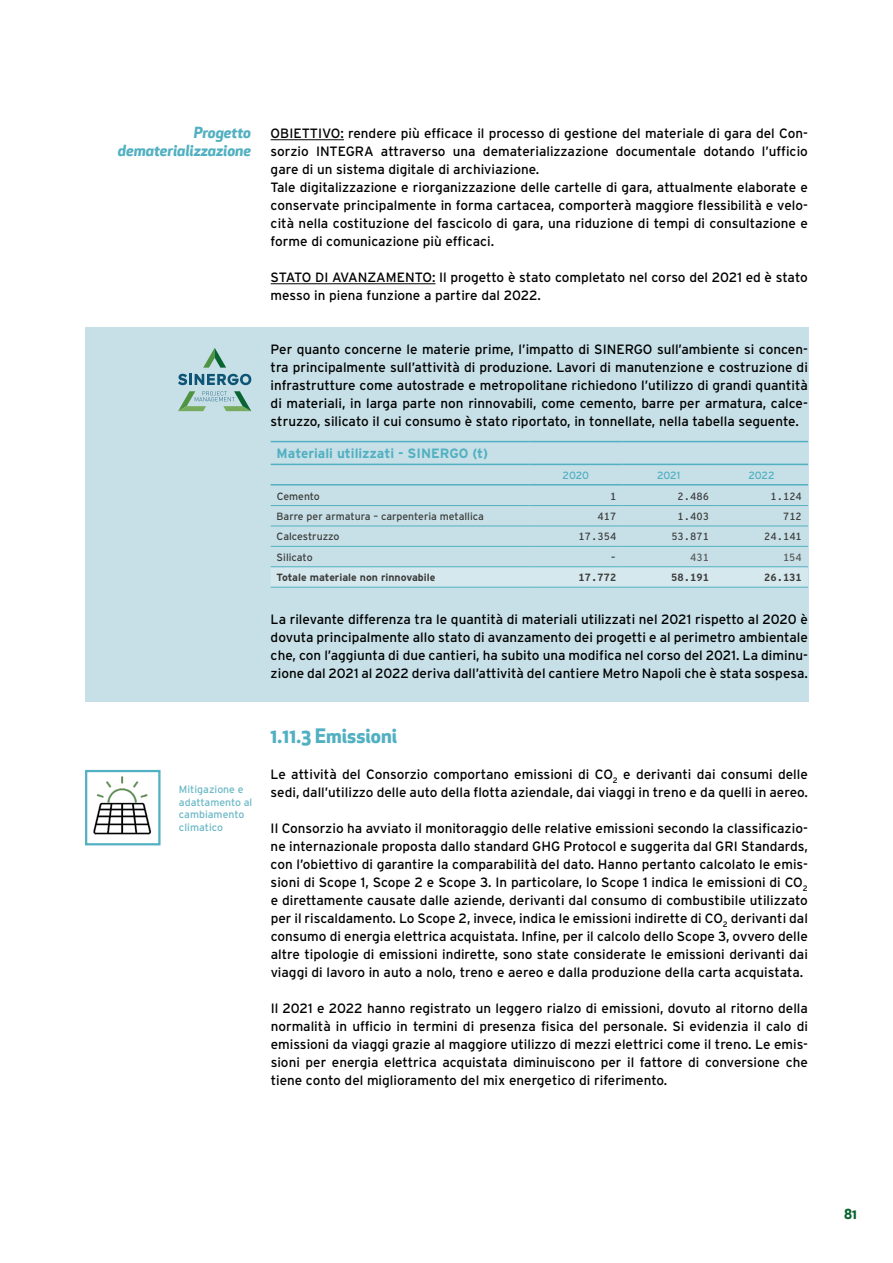
<style>
.page{position:relative;width:893px;height:1263px;background:#fff}
.page>*{position:absolute;margin:0;border:0;box-sizing:border-box;transform-origin:0 0}
.t1{font:700 19.5px "Apex New";color:#51b0c1}
.t2{font:italic 700 15px/18px "Apex New";color:#51b0c1;text-align:right}
.t3{font:13.5px/18px "Interstate";color:#000;text-align:justify}
.t4{font:700 13.5px "Interstate";color:#51b0c1}
.t5{font:700 13.5px "Apex New";color:#086430}
.t6{font:10.5px "Interstate";color:#3c3c3b}
.t7{font:10.5px/12.6px "Interstate";color:#6bb8c7}
.t8{font:10.5px "Interstate Mono";color:#3c3c3b}
.t9{font:700 10.5px "Interstate";color:#3c3c3b}
.t10{font:700 10.5px "Interstate Mono";color:#3c3c3b}
.t11{font:10.5px "Interstate";letter-spacing:-.02em;color:#51b0c1}
.t12{font:10.5px "Interstate Mono";color:#575756}
</style>
<div class="page">
<div style="left:85px;top:327px;width:723px;height:375px;background:#c7e0e7"></div>
<svg style="left:203px;top:348px;width:23px;height:20px"></svg>
<svg style="left:178px;top:374px;width:73px;height:11px"></svg>
<svg style="left:178px;top:391px;width:73px;height:20px"></svg>
<hr style="left:271px;top:139px;width:73px;height:1px;background:#000">
<hr style="left:271px;top:283px;width:164px;height:1px;background:#000">
<svg style="left:271px;top:567px;width:537px;height:20px"></svg>
<hr style="left:271px;top:484px;width:258px;height:1px;background:#51b0c1">
<hr style="left:529px;top:484px;width:93px;height:1px;background:#51b0c1">
<hr style="left:622px;top:484px;width:93px;height:1px;background:#51b0c1">
<hr style="left:715px;top:484px;width:93px;height:1px;background:#51b0c1">
<hr style="left:271px;top:505px;width:258px;height:1px;background:#51b0c1">
<hr style="left:529px;top:505px;width:93px;height:1px;background:#51b0c1">
<hr style="left:622px;top:505px;width:93px;height:1px;background:#51b0c1">
<hr style="left:715px;top:505px;width:93px;height:1px;background:#51b0c1">
<hr style="left:271px;top:526px;width:258px;height:1px;background:#51b0c1">
<hr style="left:529px;top:526px;width:93px;height:1px;background:#51b0c1">
<hr style="left:622px;top:526px;width:93px;height:1px;background:#51b0c1">
<hr style="left:715px;top:526px;width:93px;height:1px;background:#51b0c1">
<hr style="left:271px;top:546px;width:258px;height:1px;background:#51b0c1">
<hr style="left:529px;top:546px;width:93px;height:1px;background:#51b0c1">
<hr style="left:622px;top:546px;width:93px;height:1px;background:#51b0c1">
<hr style="left:715px;top:546px;width:93px;height:1px;background:#51b0c1">
<hr style="left:271px;top:441px;width:258px;height:1px;background:#51b0c1">
<hr style="left:529px;top:441px;width:93px;height:1px;background:#51b0c1">
<hr style="left:622px;top:441px;width:93px;height:1px;background:#51b0c1">
<hr style="left:715px;top:441px;width:93px;height:1px;background:#51b0c1">
<hr style="left:271px;top:464px;width:258px;height:1px;background:#51b0c1">
<hr style="left:529px;top:464px;width:93px;height:1px;background:#51b0c1">
<hr style="left:622px;top:464px;width:93px;height:1px;background:#51b0c1">
<hr style="left:715px;top:464px;width:93px;height:1px;background:#51b0c1">
<hr style="left:271px;top:566px;width:258px;height:1px;background:#51b0c1">
<hr style="left:529px;top:566px;width:93px;height:1px;background:#51b0c1">
<hr style="left:622px;top:566px;width:93px;height:1px;background:#51b0c1">
<hr style="left:715px;top:566px;width:93px;height:1px;background:#51b0c1">
<hr style="left:271px;top:587px;width:258px;height:1px;background:#51b0c1">
<hr style="left:529px;top:587px;width:93px;height:1px;background:#51b0c1">
<hr style="left:622px;top:587px;width:93px;height:1px;background:#51b0c1">
<hr style="left:715px;top:587px;width:93px;height:1px;background:#51b0c1">
<img style="left:93px;top:776px;width:59px;height:59px">
<div style="left:85px;top:770px;width:76px;height:75px;border:2px solid #51b0c1"></div>
<p class="t2" style="left:118px;top:123px;width:135px">Progetto dematerializzazione</p>
<p class="t7" style="left:179px;top:783px;width:75px">Mitigazione e adattamento al cambiamento climatico</p>
<p class="t3" style="left:271px;top:124px;width:539px;text-align:left">OBIETTIVO: rendere più efficace il processo di gestione del materiale di gara del Con&shy;sorzio INTEGRA attraverso una dematerializzazione documentale dotando l’ufficio gare di un sistema digitale di archiviazione.<br>Tale digitalizzazione e riorganizzazione delle cartelle di gara, attualmente elaborate e conservate principalmente in forma cartacea, comporterà maggiore flessibilità e velo&shy;cità nella costituzione del fascicolo di gara, una riduzione di tempi di consultazione e forme di comunicazione più efficaci.</p>
<p class="t3" style="left:271px;top:268px;width:539px">STATO DI AVANZAMENTO: Il progetto è stato completato nel corso del 2021 ed è stato messo in piena funzione a partire dal 2022.</p>
<p class="t3" style="left:271px;top:340px;width:539px">Per quanto concerne le materie prime, l’impatto di SINERGO sull’ambiente si concen&shy;tra principalmente sull’attività di produzione. Lavori di manutenzione e costruzione di infrastrutture come autostrade e metropolitane richiedono l’utilizzo di grandi quantità di materiali, in larga parte non rinnovabili, come cemento, barre per armatura, calce&shy;struzzo, silicato il cui consumo è stato riportato, in tonnellate, nella tabella seguente.</p>
<p class="t4" style="left:277px;top:446px;width:213px">Materiali utilizzati - SINERGO (t)</p>
<p class="t11" style="left:563px;top:469px;width:28px">2020</p>
<p class="t11" style="left:657px;top:469px;width:25px">2021</p>
<p class="t11" style="left:748px;top:469px;width:28px">2022</p>
<p class="t6" style="left:277px;top:490px;width:45px">Cemento</p>
<p class="t8" style="left:610px;top:489px;width:8px">1</p>
<p class="t8" style="left:678px;top:489px;width:33px">2.486</p>
<p class="t8" style="left:770px;top:489px;width:33px">1.124</p>
<p class="t6" style="left:277px;top:510px;width:209px">Barre per armatura – carpenteria metallica</p>
<p class="t8" style="left:597px;top:510px;width:20px">417</p>
<p class="t8" style="left:678px;top:510px;width:33px">1.403</p>
<p class="t8" style="left:783px;top:510px;width:20px">712</p>
<p class="t6" style="left:277px;top:531px;width:64px">Calcestruzzo</p>
<p class="t8" style="left:578px;top:530px;width:39px">17.354</p>
<p class="t8" style="left:671px;top:530px;width:39px">53.871</p>
<p class="t8" style="left:764px;top:530px;width:39px">24.141</p>
<p class="t6" style="left:277px;top:551px;width:38px">Silicato</p>
<p class="t8" style="left:610px;top:551px;width:8px">-</p>
<p class="t12" style="left:690px;top:551px;width:20px">431</p>
<p class="t12" style="left:783px;top:551px;width:20px">154</p>
<p class="t9" style="left:277px;top:572px;width:160px">Totale materiale non rinnovabile</p>
<p class="t10" style="left:578px;top:571px;width:39px">17.772</p>
<p class="t10" style="left:671px;top:571px;width:39px">58.191</p>
<p class="t10" style="left:764px;top:571px;width:39px">26.131</p>
<p class="t3" style="left:271px;top:610px;width:539px">La rilevante differenza tra le quantità di materiali utilizzati nel 2021 rispetto al 2020 è dovuta principalmente allo stato di avanzamento dei progetti e al perimetro ambientale che, con l’aggiunta di due cantieri, ha subito una modifica nel corso del 2021. La diminu&shy;zione dal 2021 al 2022 deriva dall’attività del cantiere Metro Napoli che è stata sospesa.</p>
<h1 class="t1" style="left:271px;top:721px;width:128px">1.11.3 Emissioni</h1>
<p class="t3" style="left:271px;top:765px;width:539px">Le attività del Consorzio comportano emissioni di CO<sub>2</sub> e derivanti dai consumi delle sedi, dall’utilizzo delle auto della flotta aziendale, dai viaggi in treno e da quelli in aereo.</p>
<p class="t3" style="left:271px;top:819px;width:539px">Il Consorzio ha avviato il monitoraggio delle relative emissioni secondo la classificazio&shy;ne internazionale proposta dallo standard GHG Protocol e suggerita dal GRI Standards, con l’obiettivo di garantire la comparabilità del dato. Hanno pertanto calcolato le emis&shy;sioni di Scope 1, Scope 2 e Scope 3. In particolare, lo Scope 1 indica le emissioni di CO<sub>2 </sub>e direttamente causate dalle aziende, derivanti dal consumo di combustibile utilizzato per il riscaldamento. Lo Scope 2, invece, indica le emissioni indirette di CO<sub>2</sub> derivanti dal consumo di energia elettrica acquistata. Infine, per il calcolo dello Scope 3, ovvero delle altre tipologie di emissioni indirette, sono state considerate le emissioni derivanti dai viaggi di lavoro in auto a nolo, treno e aereo e dalla produzione della carta acquistata.</p>
<p class="t3" style="left:271px;top:999px;width:539px">Il 2021 e 2022 hanno registrato un leggero rialzo di emissioni, dovuto al ritorno della normalità in ufficio in termini di presenza fisica del personale. Si evidenzia il calo di emissioni da viaggi grazie al maggiore utilizzo di mezzi elettrici come il treno. Le emis&shy;sioni per energia elettrica acquistata diminuiscono per il fattore di conversione che tiene conto del miglioramento del mix energetico di riferimento.</p>
<p class="t5" style="left:844px;top:1205px;width:14px">81</p>
</div>
